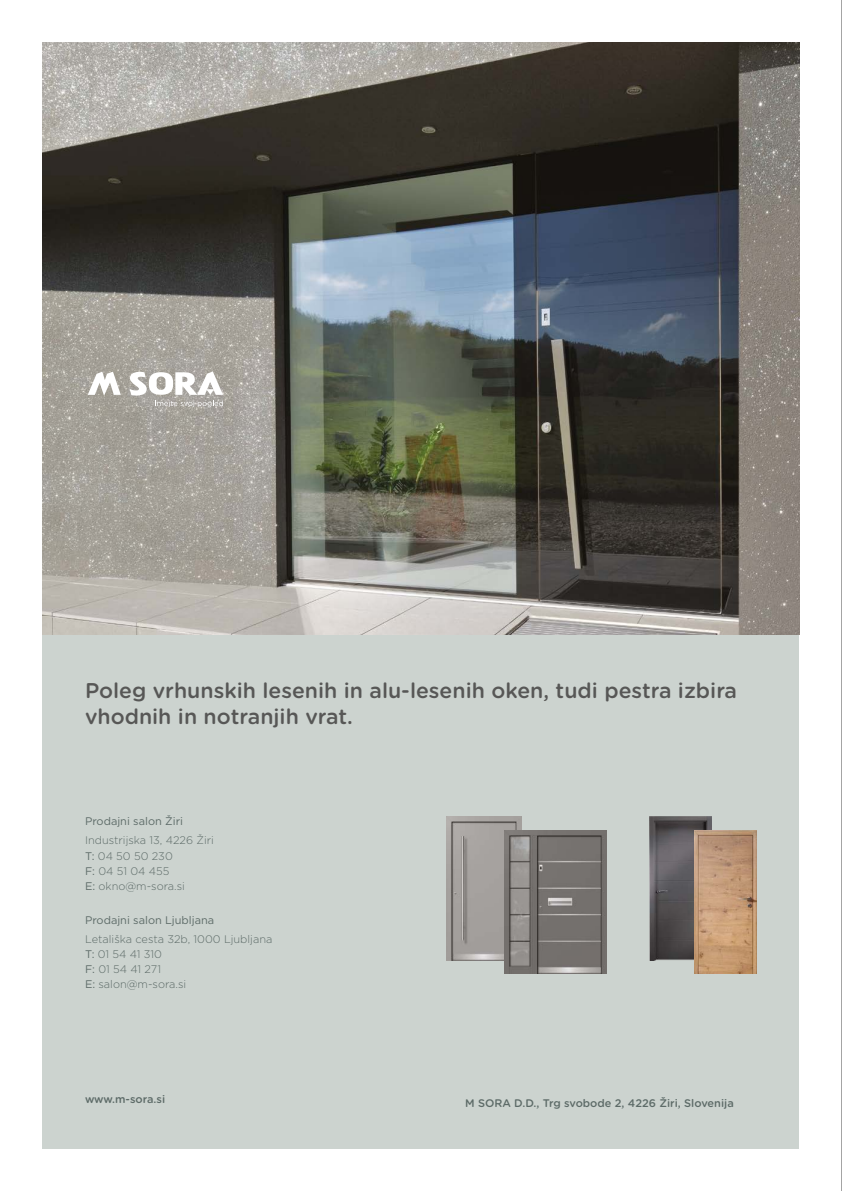
<style>
.page{position:relative;width:842px;height:1191px;background:#fff}
.page>*{position:absolute;margin:0;border:0;box-sizing:border-box;transform-origin:0 0}
.BODY1{font:500 21.3px/25.6px "Gotham Rounded";color:#575756}
.BODY1-2{font:300 11px "Gotham BU";color:#5d6b68}
.BODY1-3{font:500 11px "Gotham Rounded";color:#5d6b68}
.BODY1-4{font:11px "Gotham BU";color:#5d6b68}
.s1{font-weight:400}
</style>
<div class="page">
<div style="left:43px;top:626px;width:756px;height:522px;background:#ccd3cf"></div>
<img style="left:43px;top:43px;width:756px;height:591px">
<img style="left:446px;top:816px;width:75px;height:144px">
<img style="left:504px;top:830px;width:102px;height:143px">
<img style="left:649px;top:817px;width:62px;height:143px">
<img style="left:694px;top:830px;width:63px;height:143px">
<svg style="left:88px;top:371px;width:135px;height:36px"></svg>
<hr style="left:841px;top:0;width:1px;height:1191px;background:#878787">
<p class="BODY1" style="left:85px;top:677px;width:653px">Poleg vrhunskih lesenih in alu-lesenih oken, tudi pestra izbira vhodnih in notranjih vrat.</p>
<p class="BODY1-4" style="left:85px;top:815px;width:99px">Prodajni salon Žiri</p>
<p class="BODY1-2" style="left:85px;top:834px;width:130px">Industrijska 13, 4226 Žiri</p>
<p class="BODY1-2" style="left:85px;top:849px;width:89px"><span class="s1">T:</span> 04 50 50 230</p>
<p class="BODY1-2" style="left:85px;top:864px;width:86px"><span class="s1">F:</span> 04 51 04 455</p>
<p class="BODY1-2" style="left:85px;top:879px;width:101px"><span class="s1">E:</span> okno@m-sora.si</p>
<p class="BODY1-4" style="left:85px;top:913px;width:131px">Prodajni salon Ljubljana</p>
<p class="BODY1-2" style="left:85px;top:932px;width:189px">Letališka cesta 32b, 1000 Ljubljana</p>
<p class="BODY1-2" style="left:85px;top:947px;width:79px"><span class="s1">T:</span> 01 54 41 310</p>
<p class="BODY1-2" style="left:85px;top:962px;width:77px"><span class="s1">F:</span> 01 54 41 271</p>
<p class="BODY1-2" style="left:85px;top:977px;width:103px"><span class="s1">E:</span> salon@m-sora.si</p>
<p class="BODY1-3" style="left:85px;top:1090px;width:82px">www.m-sora.si</p>
<p class="BODY1-3" style="left:465px;top:1095px;width:270px">M SORA D.D., Trg svobode 2, 4226 Žiri, Slovenija</p>
</div>
